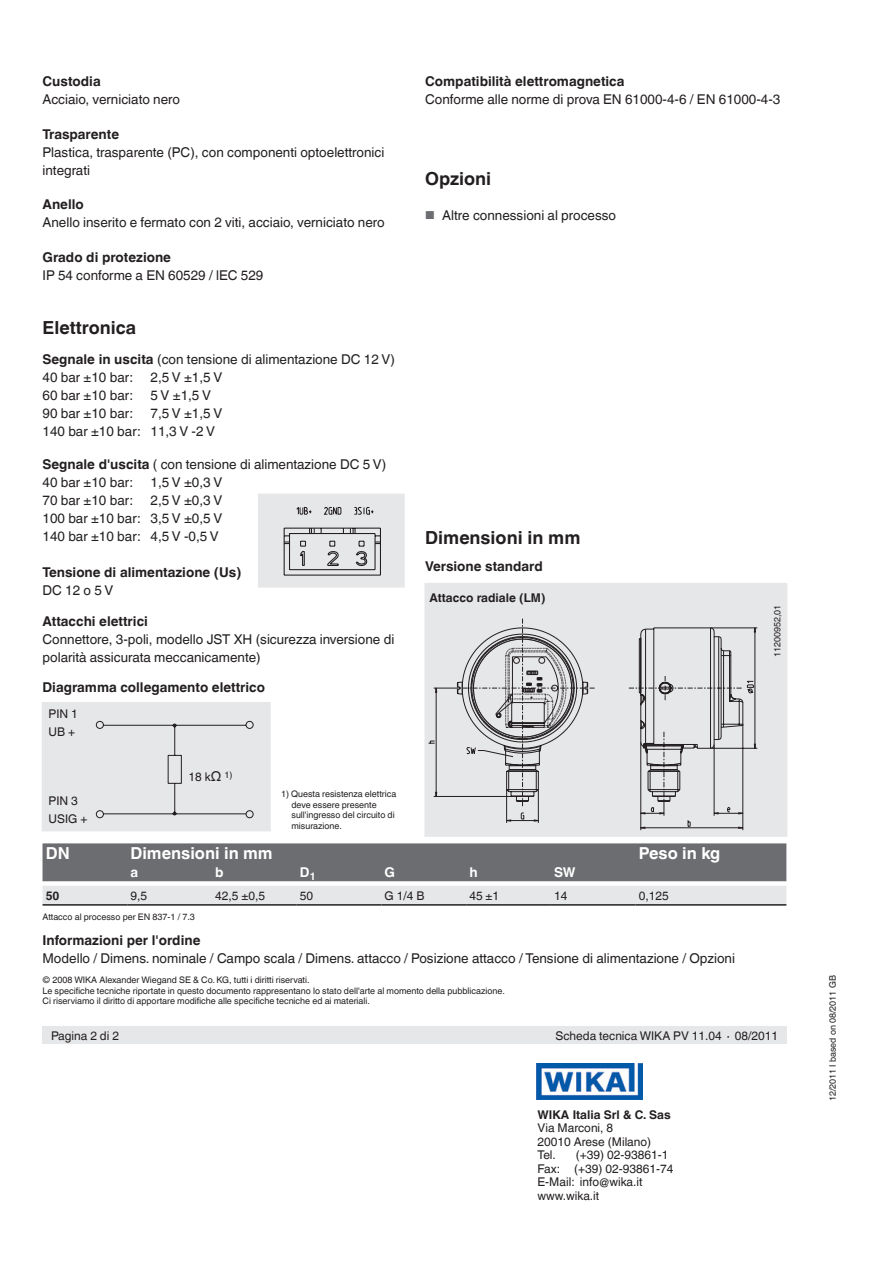
<style>
.page{position:relative;width:893px;height:1263px;background:#fff}
.page>*{position:absolute;margin:0;border:0;box-sizing:border-box;transform-origin:0 0}
.t1{font:700 18px "Helvetica World";color:#231f20}
.t2{font:700 16.5px "Helvetica World";color:#fff}
.t3{font:13.5px/18px "Helvetica World";color:#231f20}
.t4{font:700 13.5px "Helvetica World";color:#231f20}
.t5{font:700 13.5px "Helvetica World";color:#fff}
.t6{font:12px/13.5px "Helvetica World";color:#231f20}
.t7{font:700 12px "Helvetica World";color:#231f20}
.t8{font:9px/10.5px "Helvetica World";color:#231f20}
.s1{font-weight:700}
.s2{font-size:13.5px}
.s3{font-size:11.55px;color:#6c6d70}
</style>
<div class="page">
<img style="left:537px;top:1063px;width:106px;height:36px">
<div style="left:43px;top:1027px;width:744px;height:17px;background:#e6e7e9"></div>
<div style="left:424px;top:583px;width:363px;height:254px;background:#e6e7e9"></div>
<div style="left:42px;top:702px;width:229px;height:129px;background:#e6e7e9"></div>
<div style="left:258px;top:494px;width:147px;height:94px;background:#e6e7e9"></div>
<svg style="left:283px;top:507px;width:98px;height:69px"></svg>
<svg style="left:43px;top:843px;width:743px;height:61px;background:#9c9d9f"></svg>
<hr style="left:43px;top:904px;width:84px;height:2px;background:#231f20">
<hr style="left:127px;top:904px;width:85px;height:2px;background:#231f20">
<hr style="left:212px;top:904px;width:85px;height:2px;background:#231f20">
<hr style="left:297px;top:904px;width:84px;height:2px;background:#231f20">
<hr style="left:381px;top:904px;width:85px;height:2px;background:#231f20">
<hr style="left:466px;top:904px;width:85px;height:2px;background:#231f20">
<hr style="left:551px;top:904px;width:85px;height:2px;background:#231f20">
<hr style="left:636px;top:904px;width:150px;height:2px;background:#231f20">
<svg style="left:95px;top:721px;width:159px;height:98px"></svg>
<svg style="left:640px;top:628px;width:118px;height:202px"></svg>
<svg style="left:433px;top:619px;width:106px;height:204px"></svg>
<svg style="left:461px;top:627px;width:283px;height:175px"></svg>
<svg style="left:639px;top:637px;width:5px;height:92px"></svg>
<p class="t4" style="left:43px;top:74px;width:60px">Custodia</p>
<p class="t3" style="left:43px;top:91px;width:139px">Acciaio, verniciato nero</p>
<p class="t4" style="left:43px;top:126px;width:78px">Trasparente</p>
<p class="t3" style="left:43px;top:143px;width:343px">Plastica, trasparente (PC), con componenti optoelettronici integrati</p>
<p class="t4" style="left:43px;top:197px;width:43px">Anello</p>
<p class="t3" style="left:43px;top:214px;width:344px">Anello inserito e fermato con 2 viti, acciaio, verniciato nero</p>
<p class="t4" style="left:43px;top:249px;width:130px">Grado di protezione</p>
<p class="t3" style="left:43px;top:266px;width:222px">IP 54 conforme a EN 60529 / lEC 529</p>
<h1 class="t1" style="left:43px;top:317px;width:95px">Elettronica</h1>
<p class="t3" style="left:43px;top:350px;width:354px"><span class="s1">Segnale in uscita</span> (con tensione di alimentazione DC 12 V)<br>40 bar ±10 bar:</p>
<p class="t3" style="left:151px;top:368px;width:73px">2,5 V ±1,5 V</p>
<p class="t3" style="left:43px;top:386px;width:92px">60 bar ±10 bar:</p>
<p class="t3" style="left:151px;top:386px;width:62px">5 V ±1,5 V</p>
<p class="t3" style="left:43px;top:404px;width:92px">90 bar ±10 bar:</p>
<p class="t3" style="left:43px;top:404px;width:181px;text-indent:108px">7,5 V ±1,5 V<br>140 bar ±10 bar: 11,3 V -2 V</p>
<p class="t3" style="left:43px;top:455px;width:345px"><span class="s1">Segnale d'uscita</span> ( con tensione di alimentazione DC 5 V)<br>40 bar ±10 bar:</p>
<p class="t3" style="left:151px;top:473px;width:73px">1,5 V ±0,3 V</p>
<p class="t3" style="left:43px;top:491px;width:181px;text-align:justify;text-indent:108px">2,5 V ±0,3 V 100 bar ±10 bar: 3,5 V ±0,5 V 140 bar ±10 bar: 4,5 V -0,5 V</p>
<p class="t4" style="left:43px;top:564px;width:200px">Tensione di alimentazione (Us)</p>
<p class="t3" style="left:43px;top:581px;width:72px">DC 12 o 5 V</p>
<p class="t4" style="left:43px;top:614px;width:107px">Attacchi elettrici</p>
<p class="t3" style="left:43px;top:631px;width:353px">Connettore, 3-poli, modello JST XH (sicurezza inversione di polarità assicurata meccanicamente)</p>
<p class="t4" style="left:43px;top:680px;width:224px">Diagramma collegamento elettrico</p>
<p class="t3" style="left:43px;top:491px;width:92px">70 bar ±10 bar:</p>
<p class="t6" style="left:49px;top:705px;width:31px;line-height:18px">PIN 1<br>UB +</p>
<p class="t6" style="left:49px;top:791px;width:40px;line-height:18px">PIN 3<br>USIG +</p>
<p class="t6" style="left:188px;top:770px;width:46px">18 k<span class="s2">Ω</span> <sup>1)</sup></p>
<p class="t8" style="left:291px;top:789px;width:106px;text-indent:-11px">1) Questa resistenza elettrica deve essere presente sull'ingresso del circuito di misurazione.</p>
<p class="t4" style="left:425px;top:74px;width:201px">Compatibilità elettromagnetica</p>
<p class="t3" style="left:425px;top:91px;width:357px">Conforme alle norme di prova EN 61000-4-6 / EN 61000-4-3</p>
<h1 class="t1" style="left:425px;top:168px;width:67px">Opzioni</h1>
<p class="t3" style="left:425px;top:206px;width:192px"><span class="s3">■</span> Altre connessioni al processo</p>
<h1 class="t1" style="left:425px;top:528px;width:157px">Dimensioni in mm</h1>
<p class="t4" style="left:425px;top:558px;width:119px">Versione standard</p>
<p class="t7" style="left:429px;top:591px;width:118px">Attacco radiale (LM)</p>
<p class="t8" style="left:772px;top:657px;width:54px;rotate:-90deg">11200952,01</p>
<p class="t2" style="left:46px;top:844px;width:26px">DN</p>
<p class="t2" style="left:130px;top:844px;width:144px">Dimensioni in mm</p>
<p class="t2" style="left:639px;top:844px;width:83px">Peso in kg</p>
<p class="t5" style="left:130px;top:864px;width:9px">a</p>
<p class="t5" style="left:215px;top:864px;width:10px">b</p>
<p class="t5" style="left:300px;top:864px;width:17px">D<sub>1</sub></p>
<p class="t5" style="left:385px;top:864px;width:12px">G</p>
<p class="t5" style="left:469px;top:864px;width:10px">h</p>
<p class="t5" style="left:554px;top:864px;width:23px">SW</p>
<p class="t7" style="left:46px;top:888px;width:15px">50</p>
<p class="t6" style="left:130px;top:889px;width:18px">9,5</p>
<p class="t6" style="left:215px;top:889px;width:51px">42,5 ±0,5</p>
<p class="t6" style="left:300px;top:889px;width:15px">50</p>
<p class="t6" style="left:385px;top:889px;width:41px">G 1/4 B</p>
<p class="t6" style="left:469px;top:889px;width:31px">45 ±1</p>
<p class="t6" style="left:554px;top:889px;width:15px">14</p>
<p class="t6" style="left:639px;top:889px;width:32px">0,125</p>
<p class="t8" style="left:43px;top:912px;width:154px">Attacco al processo per EN 837-1 / 7.3</p>
<p class="t4" style="left:43px;top:933px;width:159px">Informazioni per l'ordine</p>
<p class="t3" style="left:43px;top:949px;width:694px">Modello / Dimens. nominale / Campo scala / Dimens. attacco / Posizione attacco / Tensione di alimentazione / Opzioni</p>
<p class="t8" style="left:43px;top:975px;width:464px">© 2008 WIKA Alexander Wiegand SE &amp; Co. KG, tutti i diritti riservati.<br>Le specifiche tecniche riportate in questo documento rappresentano lo stato dell'arte al momento della pubblicazione.<br>Ci riserviamo il diritto di apportare modifiche alle specifiche tecniche ed ai materiali.</p>
<p class="t6" style="left:51px;top:1029px;width:70px">Pagina 2 di 2</p>
<p class="t6" style="left:555px;top:1029px;width:224px">Scheda tecnica WIKA PV 11.04 ∙ 08/2011</p>
<p class="t7" style="left:537px;top:1107px;width:135px">WIKA Italia Srl &amp; C. Sas</p>
<p class="t6" style="left:537px;top:1121px;width:115px">Via Marconi, 8<br>20010 Arese (Milano)<br>Tel.</p>
<p class="t6" style="left:537px;top:1148px;width:137px;text-indent:38px">(+39) 02-93861-1<br>Fax: (+39) 02-93861-74<br>E-Mail: info@wika.it www.wika.it</p>
<p class="t8" style="left:827px;top:1101px;width:127px;rotate:-90deg">12/2011 I based on 08/2011 GB</p>
</div>
